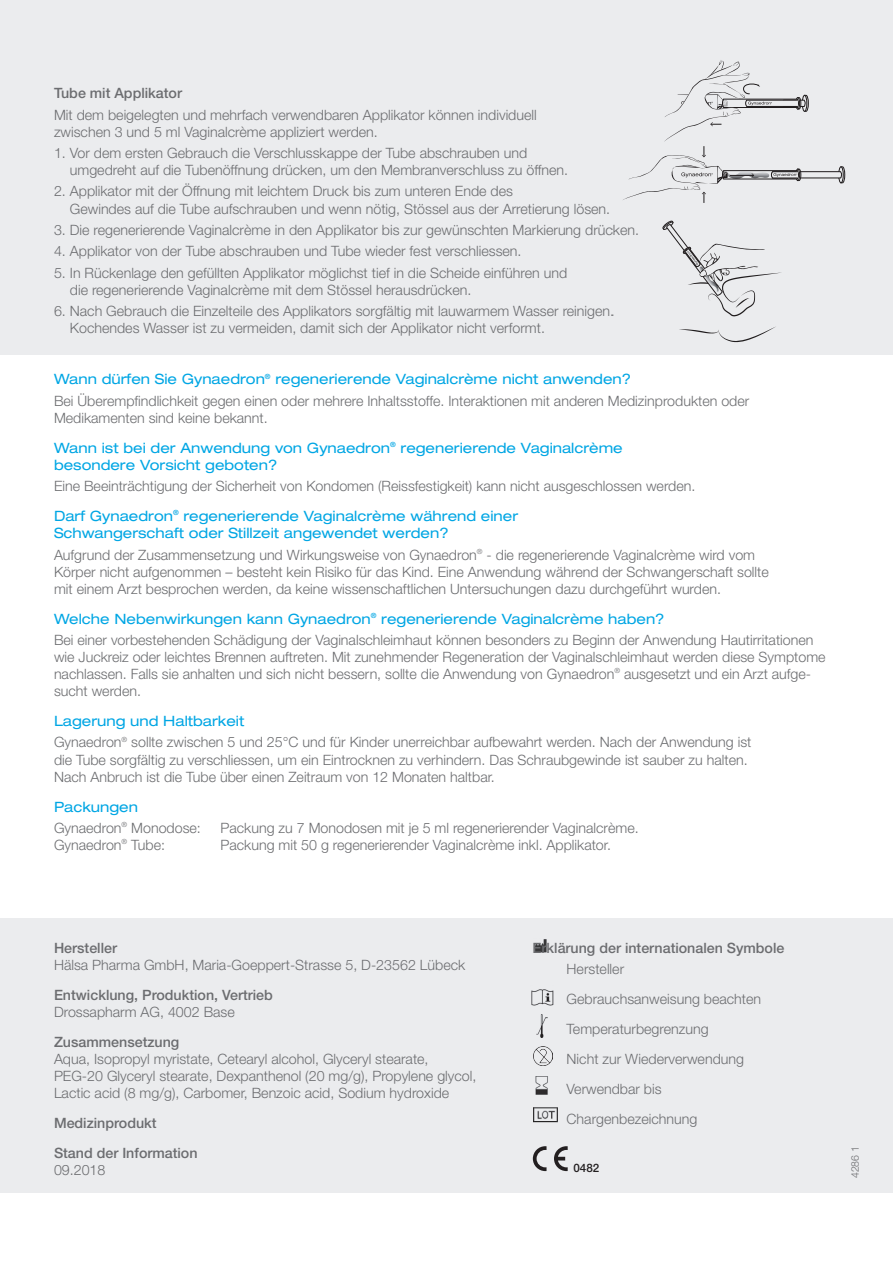
<style>
.page{position:relative;width:893px;height:1263px;background:#fff}
.page>*{position:absolute;margin:0;border:0;box-sizing:border-box;transform-origin:0 0}
.t1{font:300 14.25px/17.1px "Helvetica Neue";color:#6c6d70}
.t2{font:500 14.25px/29.8px "Helvetica Neue";color:#6c6d70}
.t3{font:expanded 14.25px/29.8px "Helvetica Neue";color:#00a6e4}
.t4{font:500 11.7px "Helvetica Neue";color:#231f20}
.t5{font:300 10.5px "Helvetica Neue";color:#6c6d70}
.s1{font-weight:400;font-stretch:expanded;color:#00a6e4}
.s2{font-weight:300;font-stretch:normal;color:#6c6d70}
</style>
<div class="page">
<div style="left:0;top:0;width:893px;height:354px;background:#ebecee"></div>
<div style="left:0;top:918px;width:893px;height:275px;background:#ebecee"></div>
<img style="left:534px;top:939px;width:13px;height:13px">
<svg style="left:533px;top:1146px;width:13px;height:25px"></svg>
<svg style="left:554px;top:1146px;width:14px;height:25px"></svg>
<svg style="left:623px;top:60px;width:222px;height:143px"></svg>
<svg style="left:679px;top:326px;width:97px;height:16px"></svg>
<svg style="left:662px;top:221px;width:120px;height:96px"></svg>
<img style="left:531px;top:989px;width:22px;height:17px">
<img style="left:534px;top:1046px;width:18px;height:19px">
<img style="left:536px;top:1014px;width:12px;height:24px">
<img style="left:535px;top:1076px;width:13px;height:18px">
<img style="left:534px;top:1107px;width:23px;height:16px">
<p class="t2" style="left:54px;top:78px;width:130px">Tube mit Applikator</p>
<p class="t1" style="left:54px;top:106px;width:484px">Mit dem beigelegten und mehrfach verwendbaren Applikator können individuell zwischen 3 und 5 ml Vaginalcrème appliziert werden.</p>
<p class="t1" style="left:70px;top:144px;width:500px;text-indent:-16px">1. Vor dem ersten Gebrauch die Verschlusskappe der Tube abschrauben und umgedreht auf die Tubenöffnung drücken, um den Membranverschluss zu öffnen.</p>
<p class="t1" style="left:70px;top:182px;width:542px;text-indent:-16px">2. Applikator mit der Öffnung mit leichtem Druck bis zum unteren Ende des<br>Gewindes auf die Tube aufschrauben und wenn nötig, Stössel aus der Arretierung lösen.</p>
<p class="t1" style="left:54px;top:221px;width:586px">3. Die regenerierende Vaginalcrème in den Applikator bis zur gewünschten Markierung drücken.</p>
<p class="t1" style="left:54px;top:242px;width:469px">4. Applikator von der Tube abschrauben und Tube wieder fest verschliessen.</p>
<p class="t1" style="left:70px;top:264px;width:499px;text-indent:-16px">5. In Rückenlage den gefüllten Applikator möglichst tief in die Scheide einführen und die regenerierende Vaginalcrème mit dem Stössel herausdrücken.</p>
<p class="t1" style="left:70px;top:302px;width:546px;text-indent:-16px">6. Nach Gebrauch die Einzelteile des Applikators sorgfältig mit lauwarmem Wasser reinigen.<br>Kochendes Wasser ist zu vermeiden, damit sich der Applikator nicht verformt.</p>
<p class="t1" style="left:54px;top:368px;width:697px;line-height:21.3px"><span class="s1">Wann dürfen Sie Gynaedron</span><sup>®</sup> <span class="s1">regenerierende Vaginalcrème nicht anwenden?<br></span>Bei Überempfindlichkeit gegen einen oder mehrere Inhaltsstoffe. Interaktionen mit anderen Medizinprodukten oder</p>
<p class="t3" style="left:54px;top:403px;width:570px"><span class="s2">Medikamenten sind keine bekannt.<br></span>Wann ist bei der Anwendung von Gynaedron<sup>®</sup> regenerierende Vaginalcrème</p>
<p class="t3" style="left:54px;top:450px;width:225px">besondere Vorsicht geboten?</p>
<p class="t1" style="left:54px;top:471px;width:643px;line-height:29.8px">Eine Beeinträchtigung der Sicherheit von Kondomen (Reissfestigkeit) kann nicht ausgeschlossen werden.<br><span class="s1">Darf Gynaedron</span><sup>®</sup> <span class="s1">regenerierende Vaginalcrème während einer</span></p>
<p class="t1" style="left:54px;top:522px;width:703px;line-height:21.3px"><span class="s1">Schwangerschaft oder Stillzeit angewendet werden?<br></span>Aufgrund der Zusammensetzung und Wirkungsweise von Gynaedron<sup>®</sup> - die regenerierende Vaginalcrème wird vom</p>
<p class="t1" style="left:54px;top:563px;width:716px">Körper nicht aufgenommen – besteht kein Risiko für das Kind. Eine Anwendung während der Schwangerschaft sollte mit einem Arzt besprochen werden, da keine wissenschaftlichen Untersuchungen dazu durchgeführt wurden.</p>
<p class="t1" style="left:54px;top:607px;width:761px;line-height:21.3px"><span class="s1">Welche Nebenwirkungen kann Gynaedron</span><sup>®</sup> <span class="s1">regenerierende Vaginalcrème haben?<br></span>Bei einer vorbestehenden Schädigung der Vaginalschleimhaut können besonders zu Beginn der Anwendung Hautirritationen</p>
<p class="t1" style="left:54px;top:648px;width:773px">wie Juckreiz oder leichtes Brennen auftreten. Mit zunehmender Regeneration der Vaginalschleimhaut werden diese Symptome nachlassen. Falls sie anhalten und sich nicht bessern, sollte die Anwendung von Gynaedron<sup>®</sup> ausgesetzt und ein Arzt aufge&shy;sucht werden.</p>
<p class="t1" style="left:54px;top:710px;width:699px;line-height:21.3px"><span class="s1">Lagerung und Haltbarkeit<br></span>Gynaedron<sup>®</sup> sollte zwischen 5 und 25°C und für Kinder unerreichbar aufbewahrt werden. Nach der Anwendung ist</p>
<p class="t1" style="left:54px;top:751px;width:695px">die Tube sorgfältig zu verschliessen, um ein Eintrocknen zu verhindern. Das Schraubgewinde ist sauber zu halten.<br>Nach Anbruch ist die Tube über einen Zeitraum von 12 Monaten haltbar.</p>
<p class="t1" style="left:54px;top:795px;width:148px;line-height:21.3px"><span class="s1">Packungen<br></span>Gynaedron<sup>®</sup> Monodose:</p>
<p class="t1" style="left:220px;top:819px;width:420px">Packung zu 7 Monodosen mit je 5 ml regenerierender Vaginalcrème.</p>
<p class="t1" style="left:54px;top:836px;width:113px">Gynaedron<sup>®</sup> Tube:</p>
<p class="t1" style="left:220px;top:836px;width:392px">Packung mit 50 g regenerierender Vaginalcrème inkl. Applikator.</p>
<p class="t2" style="left:54px;top:933px;width:65px">Hersteller</p>
<p class="t1" style="left:54px;top:956px;width:413px">Hälsa Pharma GmbH, Maria-Goeppert-Strasse 5, D-23562 Lübeck</p>
<p class="t2" style="left:54px;top:980px;width:220px">Entwicklung, Produktion, Vertrieb</p>
<p class="t1" style="left:54px;top:1003px;width:182px">Drossapharm AG, 4002 Base</p>
<p class="t2" style="left:54px;top:1027px;width:127px">Zusammensetzung</p>
<p class="t1" style="left:54px;top:1050px;width:424px">Aqua, Isopropyl myristate, Cetearyl alcohol, Glyceryl stearate,<br>PEG-20 Glyceryl stearate, Dexpanthenol (20 mg/g), Propylene glycol,<br>Lactic acid (8 mg/g), Carbomer, Benzoic acid, Sodium hydroxide</p>
<p class="t2" style="left:54px;top:1108px;width:145px">Medizinprodukt<br>Stand der Information</p>
<p class="t1" style="left:54px;top:1161px;width:53px">09.2018</p>
<p class="t2" style="left:533px;top:933px;width:253px">Erklärung der internationalen Symbole</p>
<p class="t1" style="left:567px;top:954px;width:196px;line-height:29.8px">Hersteller<br>Gebrauchsanweisung beachten<br>Temperaturbegrenzung<br>Nicht zur Wiederverwendung<br>Verwendbar bis<br>Chargenbezeichnung</p>
<p class="t4" style="left:573px;top:1160px;width:27px">0482</p>
<p class="t5" style="left:849px;top:1178px;width:34px;rotate:-90deg">4286 1</p>
</div>
